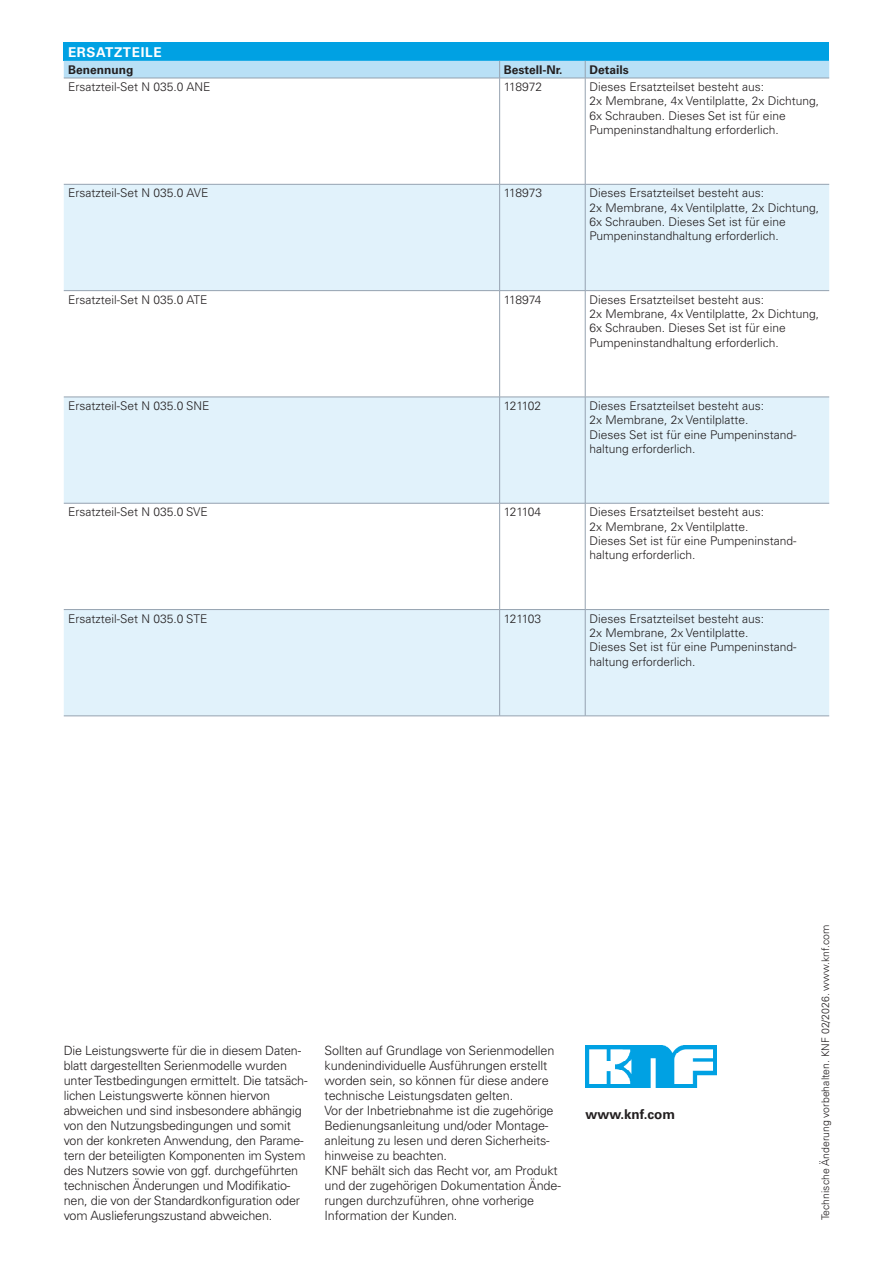
<style>
.page{position:relative;width:893px;height:1263px;background:#fff}
.page>*{position:absolute;margin:0;border:0;box-sizing:border-box;transform-origin:0 0}
.Adresse_Firmenbezeichnung{font:700 13.5px "Univers LT Pro 65";color:#231f20}
.Titel_Headline_Tabelle{font:700 13.5px "Univers LT Pro 65";letter-spacing:.05em;color:#fff}
.Fußzeile{font:300 12.75px/15px "Univers LT Pro 45";letter-spacing:-.015em;color:#231f20}
.Fließtext_Tabelle{font:300 12px/14.4px "Univers LT Pro 45";color:#231f20}
.Titel_Kopfzeile_Tabelle{font:700 12px "Univers LT Pro 65";color:#231f20}
.Druckkennung{font:300 10.5px "Univers LT Pro 45";color:#231f20}
</style>
<div class="page">
<img style="left:585px;top:1045px;width:131px;height:43px">
<div style="left:64px;top:43px;width:765px;height:18px;background:#00a1e3"></div>
<svg style="left:64px;top:185px;width:765px;height:531px;fill:#e1f2fb"></svg>
<div style="left:64px;top:61px;width:765px;height:17px;background:#b9e0f6"></div>
<hr style="left:499px;top:78px;width:1px;height:106px;background:#95a2b0">
<hr style="left:585px;top:78px;width:1px;height:106px;background:#95a2b0">
<hr style="left:499px;top:184px;width:1px;height:106px;background:#95a2b0">
<hr style="left:585px;top:184px;width:1px;height:106px;background:#95a2b0">
<hr style="left:499px;top:291px;width:1px;height:106px;background:#95a2b0">
<hr style="left:585px;top:291px;width:1px;height:106px;background:#95a2b0">
<hr style="left:499px;top:397px;width:1px;height:106px;background:#95a2b0">
<hr style="left:585px;top:397px;width:1px;height:106px;background:#95a2b0">
<hr style="left:499px;top:503px;width:1px;height:106px;background:#95a2b0">
<hr style="left:585px;top:503px;width:1px;height:106px;background:#95a2b0">
<hr style="left:499px;top:610px;width:1px;height:106px;background:#95a2b0">
<hr style="left:585px;top:610px;width:1px;height:106px;background:#95a2b0">
<hr style="left:64px;top:184px;width:436px;height:1px;background:#95a2b0">
<hr style="left:500px;top:184px;width:85px;height:1px;background:#95a2b0">
<hr style="left:585px;top:184px;width:244px;height:1px;background:#95a2b0">
<hr style="left:64px;top:290px;width:436px;height:1px;background:#95a2b0">
<hr style="left:500px;top:290px;width:85px;height:1px;background:#95a2b0">
<hr style="left:585px;top:290px;width:244px;height:1px;background:#95a2b0">
<hr style="left:64px;top:397px;width:436px;height:1px;background:#95a2b0">
<hr style="left:500px;top:397px;width:85px;height:1px;background:#95a2b0">
<hr style="left:585px;top:397px;width:244px;height:1px;background:#95a2b0">
<hr style="left:64px;top:503px;width:436px;height:1px;background:#95a2b0">
<hr style="left:500px;top:503px;width:85px;height:1px;background:#95a2b0">
<hr style="left:585px;top:503px;width:244px;height:1px;background:#95a2b0">
<hr style="left:64px;top:609px;width:436px;height:1px;background:#95a2b0">
<hr style="left:500px;top:609px;width:85px;height:1px;background:#95a2b0">
<hr style="left:585px;top:609px;width:244px;height:1px;background:#95a2b0">
<hr style="left:64px;top:716px;width:436px;height:1px;background:#95a2b0">
<hr style="left:500px;top:716px;width:85px;height:1px;background:#95a2b0">
<hr style="left:585px;top:716px;width:244px;height:1px;background:#95a2b0">
<hr style="left:64px;top:78px;width:436px;height:1px;background:#95a2b0">
<hr style="left:500px;top:78px;width:85px;height:1px;background:#95a2b0">
<hr style="left:585px;top:78px;width:244px;height:1px;background:#95a2b0">
<p class="Titel_Headline_Tabelle" style="left:68px;top:42px;width:95px">ERSATZTEILE</p>
<p class="Titel_Kopfzeile_Tabelle" style="left:68px;top:61px;width:67px">Benennung</p>
<p class="Titel_Kopfzeile_Tabelle" style="left:504px;top:61px;width:60px">Bestell-Nr.</p>
<p class="Titel_Kopfzeile_Tabelle" style="left:589px;top:61px;width:41px">Details</p>
<p class="Fließtext_Tabelle" style="left:68px;top:79px;width:144px">Ersatzteil-Set N 035.0 ANE</p>
<p class="Fließtext_Tabelle" style="left:504px;top:79px;width:40px">118972</p>
<p class="Fließtext_Tabelle" style="left:589px;top:79px;width:176px">Dieses Ersatzteilset besteht aus:</p>
<p class="Fließtext_Tabelle" style="left:589px;top:94px;width:231px">2x Membrane, 4x Ventilplatte, 2x Dichtung,<br>6x Schrauben. Dieses Set ist für eine<br>Pumpeninstandhaltung erforderlich.</p>
<p class="Fließtext_Tabelle" style="left:68px;top:185px;width:142px">Ersatzteil-Set N 035.0 AVE</p>
<p class="Fließtext_Tabelle" style="left:504px;top:185px;width:40px">118973</p>
<p class="Fließtext_Tabelle" style="left:589px;top:185px;width:176px">Dieses Ersatzteilset besteht aus:</p>
<p class="Fließtext_Tabelle" style="left:589px;top:200px;width:231px">2x Membrane, 4x Ventilplatte, 2x Dichtung,<br>6x Schrauben. Dieses Set ist für eine<br>Pumpeninstandhaltung erforderlich.</p>
<p class="Fließtext_Tabelle" style="left:68px;top:292px;width:141px">Ersatzteil-Set N 035.0 ATE</p>
<p class="Fließtext_Tabelle" style="left:504px;top:292px;width:39px">118974</p>
<p class="Fließtext_Tabelle" style="left:589px;top:292px;width:176px">Dieses Ersatzteilset besteht aus:</p>
<p class="Fließtext_Tabelle" style="left:589px;top:306px;width:231px">2x Membrane, 4x Ventilplatte, 2x Dichtung,<br>6x Schrauben. Dieses Set ist für eine<br>Pumpeninstandhaltung erforderlich.</p>
<p class="Fließtext_Tabelle" style="left:68px;top:398px;width:143px">Ersatzteil-Set N 035.0 SNE</p>
<p class="Fließtext_Tabelle" style="left:504px;top:398px;width:39px">121102</p>
<p class="Fließtext_Tabelle" style="left:589px;top:398px;width:208px">Dieses Ersatzteilset besteht aus:<br>2x Membrane, 2x Ventilplatte.<br>Dieses Set ist für eine Pumpeninstand&shy;haltung erforderlich.</p>
<p class="Fließtext_Tabelle" style="left:68px;top:504px;width:141px">Ersatzteil-Set N 035.0 SVE</p>
<p class="Fließtext_Tabelle" style="left:504px;top:504px;width:39px">121104</p>
<p class="Fließtext_Tabelle" style="left:589px;top:504px;width:176px">Dieses Ersatzteilset besteht aus:</p>
<p class="Fließtext_Tabelle" style="left:589px;top:519px;width:160px">2x Membrane, 2x Ventilplatte.</p>
<p class="Fließtext_Tabelle" style="left:589px;top:533px;width:208px">Dieses Set ist für eine Pumpeninstand&shy;haltung erforderlich.</p>
<p class="Fließtext_Tabelle" style="left:68px;top:611px;width:141px">Ersatzteil-Set N 035.0 STE</p>
<p class="Fließtext_Tabelle" style="left:504px;top:611px;width:39px">121103</p>
<p class="Fließtext_Tabelle" style="left:589px;top:611px;width:176px">Dieses Ersatzteilset besteht aus:</p>
<p class="Fließtext_Tabelle" style="left:589px;top:625px;width:160px">2x Membrane, 2x Ventilplatte.</p>
<p class="Fließtext_Tabelle" style="left:589px;top:639px;width:208px">Dieses Set ist für eine Pumpeninstand&shy;haltung erforderlich.</p>
<p class="Fußzeile" style="left:64px;top:1042px;width:245px">Die Leistungswerte für die in diesem Daten&shy;blatt dargestellten Serienmodelle wurden unter Testbedingungen ermittelt. Die tatsäch&shy;lichen Leistungswerte können hiervon abweichen und sind insbesondere abhängig von den Nutzungsbedingungen und somit von der konkreten Anwendung, den Parame&shy;tern der beteiligten Komponenten im System des Nutzers sowie von ggf. durchgeführten technischen Änderungen und Modifikatio&shy;nen, die von der Standardkonfiguration oder vom Auslieferungszustand abweichen.</p>
<p class="Fußzeile" style="left:325px;top:1042px;width:231px">Sollten auf Grundlage von Serienmodellen kundenindividuelle Ausführungen erstellt worden sein, so können für diese andere technische Leistungsdaten gelten.</p>
<p class="Fußzeile" style="left:325px;top:1102px;width:231px">Vor der Inbetriebnahme ist die zugehörige Bedienungsanleitung und/oder Montage&shy;anleitung zu lesen und deren Sicherheits&shy;hinweise zu beachten.</p>
<p class="Fußzeile" style="left:325px;top:1162px;width:238px">KNF behält sich das Recht vor, am Produkt und der zugehörigen Dokumentation Ände&shy;rungen durchzuführen, ohne vorherige Information der Kunden.</p>
<p class="Adresse_Firmenbezeichnung" style="left:585px;top:1104px;width:91px">www.knf.com</p>
<p class="Druckkennung" style="left:819px;top:1220px;width:297px;rotate:-90deg">Technische Änderung vorbehalten. KNF 02/2026. www.knf.com</p>
</div>
